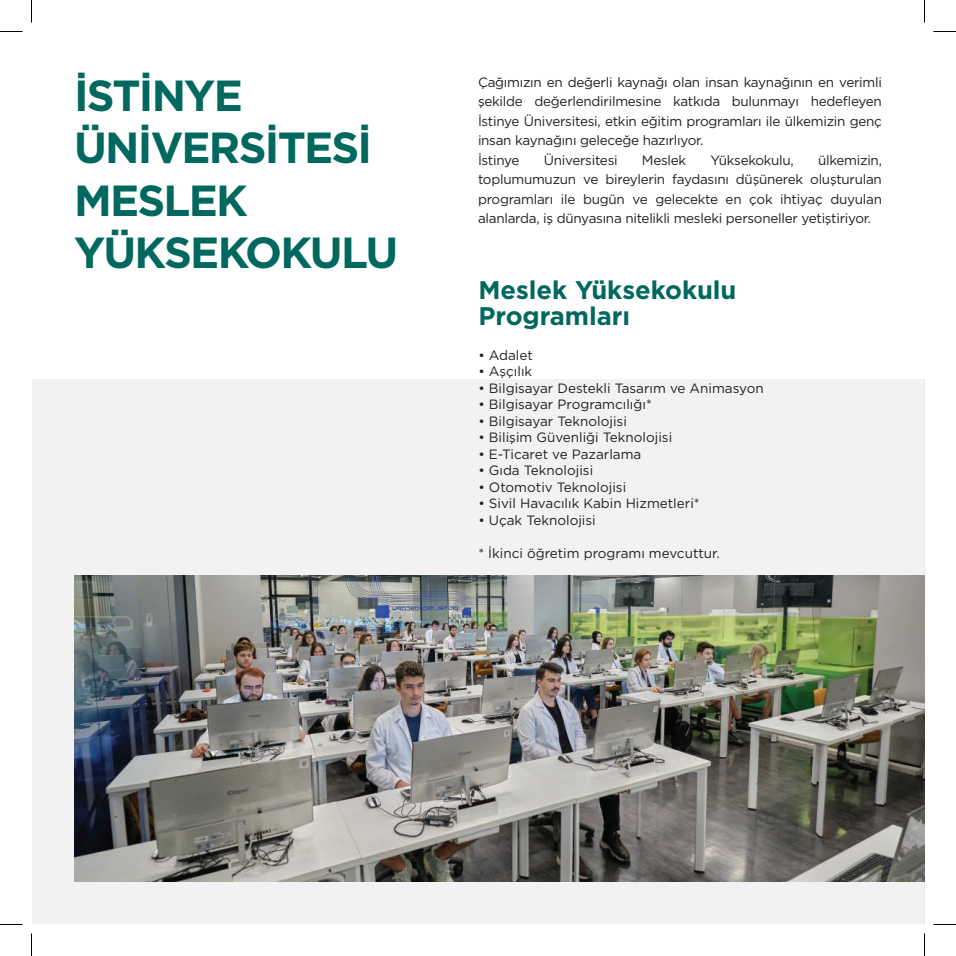
<style>
.page{position:relative;width:956px;height:956px;background:#fff}
.page>*{position:absolute;margin:0;border:0;box-sizing:border-box;transform-origin:0 0}
.t1{font:700 43.5px/52.5px "Gotham";letter-spacing:-.04em;color:#00685f}
.t2{font:700 25.5px/25.5px "Gotham";color:#00685f}
.t3{font:13.5px/19.5px "Gotham";letter-spacing:-.02em;color:#231f20}
.t4{font:13.5px "Gotham";color:#231f20}
</style>
<div class="page">
<div style="left:32px;top:379px;width:892px;height:545px;background:#f2f2f3"></div>
<img style="left:74px;top:576px;width:850px;height:306px">
<svg style="left:0;top:31px;width:22px;height:1px"></svg>
<svg style="left:933px;top:31px;width:23px;height:1px"></svg>
<svg style="left:0;top:924px;width:22px;height:1px"></svg>
<svg style="left:933px;top:924px;width:23px;height:1px"></svg>
<svg style="left:31px;top:0;width:1px;height:22px"></svg>
<svg style="left:31px;top:933px;width:1px;height:23px"></svg>
<svg style="left:924px;top:0;width:1px;height:22px"></svg>
<svg style="left:924px;top:933px;width:1px;height:23px"></svg>
<h1 class="t1" style="left:74px;top:69px;width:326px">İSTİNYE<br>ÜNİVERSİTESİ<br>MESLEK<br>YÜKSEKOKULU</h1>
<p class="t3" style="left:478px;top:72px;width:405px">Çağımızın en değerli kaynağı olan insan kaynağının en verimli şekilde değerlendirilmesine katkıda bulunmayı hedefleyen İstinye Üniversitesi, etkin eğitim programları ile ülkemizin genç insan kaynağını geleceğe hazırlıyor.<br>İstinye</p>
<p class="t3" style="left:544px;top:150px;width:75px">Üniversitesi</p>
<p class="t3" style="left:642px;top:150px;width:46px">Meslek</p>
<p class="t3" style="left:710px;top:150px;width:85px">Yüksekokulu,</p>
<p class="t3" style="left:478px;top:150px;width:405px;text-align:justify;text-indent:340px">ülkemizin, toplumumuzun ve bireylerin faydasını düşünerek oluşturulan programları ile bugün ve gelecekte en çok ihtiyaç duyulan alanlarda, iş dünyasına nitelikli mesleki personeller yetiştiriyor.</p>
<h2 class="t2" style="left:478px;top:277px;width:260px">Meslek Yüksekokulu<br>Programları</h2>
<p class="t3" style="left:478px;top:345px;width:56px">• Adalet</p>
<p class="t4" style="left:478px;top:363px;width:55px">• Aşçılık</p>
<p class="t4" style="left:478px;top:379px;width:287px">• Bilgisayar Destekli Tasarım ve Animasyon</p>
<p class="t4" style="left:478px;top:396px;width:175px">• Bilgisayar Programcılığı*</p>
<p class="t4" style="left:478px;top:412px;width:150px">• Bilgisayar Teknolojisi</p>
<p class="t4" style="left:478px;top:429px;width:195px">• Bilişim Güvenliği Teknolojisi</p>
<p class="t4" style="left:478px;top:445px;width:164px">• E-Ticaret ve Pazarlama</p>
<p class="t4" style="left:478px;top:462px;width:116px">• Gıda Teknolojisi</p>
<p class="t4" style="left:478px;top:478px;width:149px">• Otomotiv Teknolojisi</p>
<p class="t4" style="left:478px;top:495px;width:223px">• Sivil Havacılık Kabin Hizmetleri*</p>
<p class="t4" style="left:478px;top:511px;width:119px">• Uçak Teknolojisi</p>
<p class="t4" style="left:478px;top:544px;width:243px">* İkinci öğretim programı mevcuttur.</p>
</div>
